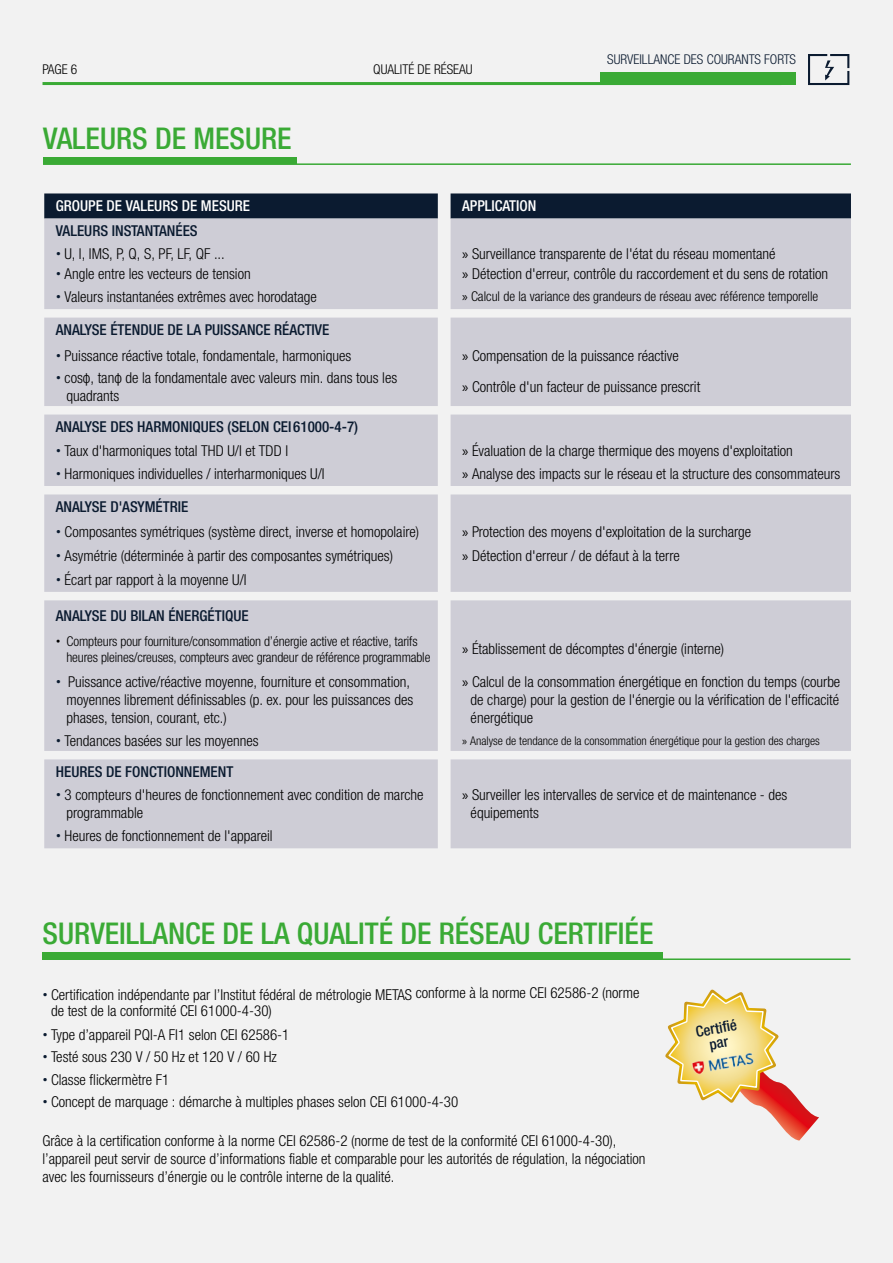
<style>
.page{position:relative;width:893px;height:1263px;background:#f2f2f2}
.page>*{position:absolute;margin:0;border:0;box-sizing:border-box;transform-origin:0 0}
.t1{font:500 condensed 30px "Helvetica Neue LTW1 G";color:#3aaa35}
.t2{font:300 condensed 15px/18px "Helvetica Neue LTW1 G";color:#000}
.t3{font:500 condensed 15px/15px "Helvetica Neue LTW1 G";color:#0b1b30;text-align:center}
.t4{font:500 condensed 15px "Helvetica Neue LTW1 G";color:#fff}
.t5{font:300 condensed 13.5px/16.2px "Helvetica Neue LTW1 G";letter-spacing:-.01em;color:#000}
.t6{font:300 condensed 13.5px "Helvetica Neue LTW1 G";color:#0b1b30}
.t7{font:300 condensed 12px "Helvetica Neue LTW1 G";color:#000}
.s1{font-family:"Helvetica Neue";font-weight:400;font-stretch:normal;color:#0b1b30}
.s2{font-family:"Myriad Pro";font-weight:400;font-stretch:normal}
.s3{font-family:"Helvetica Neue";font-weight:400;font-stretch:normal}
</style>
<div class="page">
<hr style="left:43px;top:82px;width:738px;height:3px;background:#3aaa35">
<div style="left:601px;top:72px;width:195px;height:13px;background:#3aaa35"></div>
<svg style="left:808px;top:54px;width:41px;height:31px"></svg>
<div style="left:43px;top:952px;width:620px;height:8px;background:#3aaa35"></div>
<hr style="left:43px;top:958px;width:807px;height:2px;background:#3aaa35">
<svg style="left:665px;top:989px;width:154px;height:151px"></svg>
<img style="left:688px;top:1049px;width:72px;height:29px">
<hr style="left:43px;top:163px;width:808px;height:2px;background:#3aaa35">
<div style="left:43px;top:157px;width:254px;height:7px;background:#3aaa35"></div>
<svg style="left:44px;top:193px;width:807px;height:26px;background:#18273b"></svg>
<svg style="left:44px;top:219px;width:807px;height:629px;background:#d0d0d8"></svg>
<p class="t5" style="left:43px;top:62px;width:36px">PAGE 6</p>
<h1 class="t1" style="left:43px;top:120px;width:250px">VALEURS DE MESURE</h1>
<p class="t5" style="left:373px;top:62px;width:101px">QUALITÉ DE RÉSEAU</p>
<p class="t6" style="left:607px;top:51px;width:190px">SURVEILLANCE DES COURANTS FORTS</p>
<p class="t4" style="left:56px;top:197px;width:196px">GROUPE DE VALEURS DE MESURE</p>
<p class="t4" style="left:462px;top:197px;width:76px">APPLICATION</p>
<p class="t3" style="left:56px;top:224px;width:143px">VALEURS INSTANTANÉES</p>
<p class="t2" style="left:56px;top:245px;width:171px"><span class="s1">•</span> U, I, IMS, P, Q, S, PF, LF, QF ...</p>
<p class="t2" style="left:462px;top:245px;width:315px"><span class="s2">»</span> Surveillance transparente de l'état du réseau momentané</p>
<p class="t2" style="left:56px;top:265px;width:196px"><span class="s1">•</span> Angle entre les vecteurs de tension</p>
<p class="t2" style="left:462px;top:265px;width:368px"><span class="s2">»</span> Détection d'erreur, contrôle du raccordement et du sens de rotation</p>
<p class="t2" style="left:56px;top:288px;width:263px"><span class="s1">•</span> Valeurs instantanées extrêmes avec horodatage</p>
<p class="t5" style="left:462px;top:289px;width:358px"><span class="s2">»</span> Calcul de la variance des grandeurs de réseau avec référence temporelle</p>
<p class="t3" style="left:56px;top:323px;width:275px">ANALYSE ÉTENDUE DE LA PUISSANCE RÉACTIVE</p>
<p class="t2" style="left:56px;top:346px;width:297px"><span class="s1">•</span> Puissance réactive totale, fondamentale, harmoniques</p>
<p class="t2" style="left:462px;top:346px;width:218px"><span class="s2">»</span> Compensation de la puissance réactive</p>
<p class="t2" style="left:66px;top:369px;width:332px;text-indent:-11px"><span class="s1">•</span> cosφ, tanφ de la fondamentale avec valeurs min. dans tous les quadrants</p>
<p class="t2" style="left:462px;top:378px;width:240px"><span class="s2">»</span> Contrôle d'un facteur de puissance prescrit</p>
<p class="t3" style="left:56px;top:420px;width:304px">ANALYSE DES HARMONIQUES (SELON CEI 61000-4-7)</p>
<p class="t2" style="left:56px;top:441px;width:234px"><span class="s1">•</span> Taux d'harmoniques total THD U/I et TDD I</p>
<p class="t2" style="left:462px;top:441px;width:332px"><span class="s2">»</span> Évaluation de la charge thermique des moyens d'exploitation</p>
<p class="t2" style="left:56px;top:465px;width:270px"><span class="s1">•</span> Harmoniques individuelles / interharmoniques U/I</p>
<p class="t2" style="left:462px;top:465px;width:380px"><span class="s2">»</span> Analyse des impacts sur le réseau et la structure des consommateurs</p>
<p class="t3" style="left:56px;top:500px;width:134px">ANALYSE D'ASYMÉTRIE</p>
<p class="t2" style="left:56px;top:523px;width:365px"><span class="s1">•</span> Composantes symétriques (système direct, inverse et homopolaire)</p>
<p class="t2" style="left:462px;top:523px;width:291px"><span class="s2">»</span> Protection des moyens d'exploitation de la surcharge</p>
<p class="t2" style="left:56px;top:547px;width:339px"><span class="s1">•</span> Asymétrie (déterminée à partir des composantes symétriques)</p>
<p class="t2" style="left:462px;top:547px;width:219px"><span class="s2">»</span> Détection d'erreur / de défaut à la terre</p>
<p class="t2" style="left:56px;top:570px;width:192px"><span class="s1">•</span> Écart par rapport à la moyenne U/I</p>
<p class="t3" style="left:56px;top:608px;width:194px">ANALYSE DU BILAN ÉNERGÉTIQUE</p>
<p class="t5" style="left:66px;top:633px;width:365px;text-indent:-11px"><span class="s3">•</span> Compteurs pour fourniture/consommation d’énergie active et réactive, tarifs heures pleines/creuses, compteurs avec grandeur de référence programmable</p>
<p class="t2" style="left:462px;top:640px;width:264px"><span class="s2">»</span> Établissement de décomptes d'énergie (interne)</p>
<p class="t2" style="left:66px;top:672px;width:348px;text-indent:-11px"><span class="s1">•</span> Puissance active/réactive moyenne, fourniture et consommation, moyennes librement définissables (p. ex. pour les puissances des phases, tension, courant, etc.)</p>
<p class="t2" style="left:471px;top:672px;width:371px;text-align:justify;text-indent:-9px"><span class="s2">»</span> Calcul de la consommation énergétique en fonction du temps (courbe de charge) pour la gestion de l'énergie ou la vérification de l'efficacité énergétique</p>
<p class="t2" style="left:56px;top:732px;width:204px"><span class="s1">•</span> Tendances basées sur les moyennes</p>
<p class="t7" style="left:462px;top:734px;width:359px"><span class="s2">»</span> Analyse de tendance de la consommation énergétique pour la gestion des charges</p>
<p class="t3" style="left:56px;top:764px;width:179px">HEURES DE FONCTIONNEMENT</p>
<p class="t2" style="left:66px;top:785px;width:359px;text-indent:-11px"><span class="s1">•</span> 3 compteurs d'heures de fonctionnement avec condition de marche programmable</p>
<p class="t2" style="left:471px;top:785px;width:318px;text-indent:-9px"><span class="s2">»</span> Surveiller les intervalles de service et de maintenance - des équipements</p>
<p class="t2" style="left:56px;top:826px;width:218px"><span class="s1">•</span> Heures de fonctionnement de l'appareil</p>
<h1 class="t1" style="left:43px;top:915px;width:612px">SURVEILLANCE DE LA QUALITÉ DE RÉSEAU CERTIFIÉE</h1>
<p class="t2" style="left:51px;top:986px;width:590px;line-height:16.5px;text-indent:-9px"><span class="s1">•</span> Certification indépendante par l’Institut fédéral de métrologie METAS conforme à la norme CEI 62586-2 (norme de test de la conformité CEI 61000-4-30)</p>
<p class="t2" style="left:43px;top:1026px;width:248px"><span class="s1">•</span> Type d’appareil PQI-A FI1 selon CEI 62586-1</p>
<p class="t2" style="left:43px;top:1048px;width:236px"><span class="s1">•</span> Testé sous 230 V / 50 Hz et 120 V / 60 Hz</p>
<p class="t2" style="left:43px;top:1070px;width:128px"><span class="s1">•</span> Classe flickermètre F1</p>
<p class="t2" style="left:43px;top:1093px;width:417px"><span class="s1">•</span> Concept de marquage : démarche à multiples phases selon CEI 61000-4-30</p>
<p class="t2" style="left:43px;top:1131px;width:604px">Grâce à la certification conforme à la norme CEI 62586-2 (norme de test de la conformité CEI 61000-4-30), l’appareil peut servir de source d’informations fiable et comparable pour les autorités de régulation, la négociation avec les fournisseurs d’énergie ou le contrôle interne de la qualité.</p>
<p class="t3" style="left:695px;top:1024px;width:43px;rotate:-10deg">Certifi é par</p>
</div>
